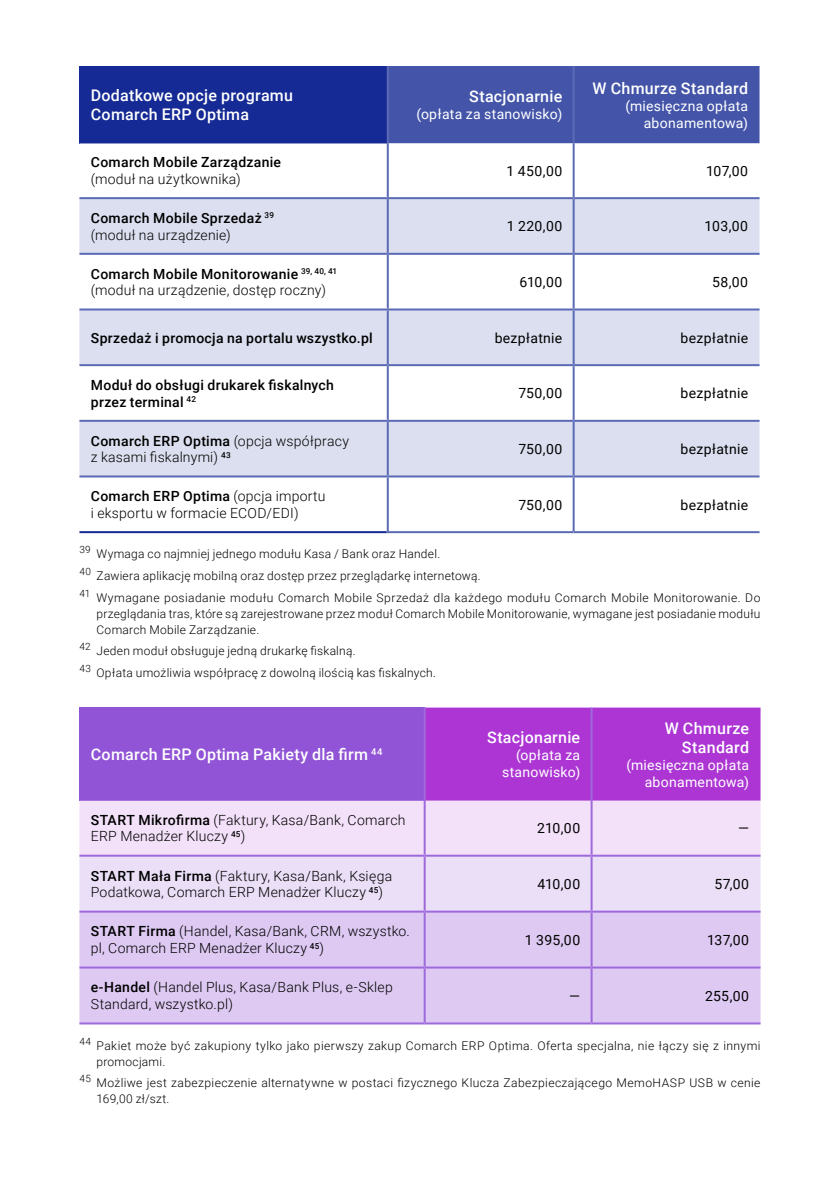
<style>
.page{position:relative;width:840px;height:1191px;background:#fff}
.page>*{position:absolute;margin:0;border:0;box-sizing:border-box;transform-origin:0 0}
.t1{font:500 16px/19.2px "Roboto";letter-spacing:.02em;color:#fff}
.t2{font:300 14px/16.8px "Roboto";letter-spacing:.015em;color:#000}
.t3{font:500 14px/16.8px "Roboto";letter-spacing:.025em;color:#000}
.t4{font:14px "Roboto";letter-spacing:.02em;color:#000}
.t5{font:14px/16.8px "Roboto";letter-spacing:.02em;color:#fff;text-align:right}
.t6{font:300 12px/21.6px "Roboto";letter-spacing:.025em;color:#000}
.s1{font-weight:300}
.s2{font-weight:500}
</style>
<div class="page">
<div style="left:79px;top:66px;width:308px;height:77px;background:#152a94"></div>
<div style="left:388px;top:66px;width:371px;height:77px;background:#4455a9"></div>
<svg style="left:79px;top:143px;width:680px;height:388px"></svg>
<svg style="left:79px;top:199px;width:680px;height:276px;fill:#dcdfef"></svg>
<hr style="left:79px;top:475px;width:308px;height:2px;background:#5b6ab4">
<hr style="left:79px;top:531px;width:307px;height:2px;background:#152a94">
<hr style="left:387px;top:475px;width:186px;height:2px;background:#5b6ab4">
<hr style="left:386px;top:477px;width:2px;height:54px;background:#5b6ab4">
<hr style="left:386px;top:531px;width:187px;height:2px;background:#5b6ab4">
<hr style="left:572px;top:66px;width:2px;height:77px;background:#5b6ab4">
<hr style="left:572px;top:143px;width:2px;height:54px;background:#5b6ab4">
<hr style="left:572px;top:255px;width:2px;height:53px;background:#5b6ab4">
<hr style="left:572px;top:366px;width:2px;height:54px;background:#5b6ab4">
<hr style="left:572px;top:477px;width:2px;height:54px;background:#5b6ab4">
<hr style="left:573px;top:531px;width:186px;height:2px;background:#5b6ab4">
<hr style="left:386px;top:143px;width:2px;height:54px;background:#5b6ab4">
<hr style="left:573px;top:197px;width:186px;height:2px;background:#5b6ab4">
<hr style="left:572px;top:199px;width:2px;height:54px;background:#5b6ab4">
<hr style="left:386px;top:255px;width:2px;height:53px;background:#5b6ab4">
<hr style="left:573px;top:253px;width:186px;height:2px;background:#5b6ab4">
<hr style="left:386px;top:366px;width:2px;height:54px;background:#5b6ab4">
<hr style="left:386px;top:66px;width:2px;height:77px;background:#5b6ab4">
<hr style="left:573px;top:308px;width:186px;height:2px;background:#5b6ab4">
<hr style="left:572px;top:310px;width:2px;height:54px;background:#5b6ab4">
<hr style="left:573px;top:364px;width:186px;height:2px;background:#5b6ab4">
<hr style="left:573px;top:420px;width:186px;height:2px;background:#5b6ab4">
<hr style="left:572px;top:422px;width:2px;height:53px;background:#5b6ab4">
<hr style="left:573px;top:475px;width:186px;height:2px;background:#5b6ab4">
<hr style="left:79px;top:197px;width:308px;height:2px;background:#5b6ab4">
<hr style="left:79px;top:253px;width:308px;height:2px;background:#5b6ab4">
<hr style="left:387px;top:197px;width:186px;height:2px;background:#5b6ab4">
<hr style="left:386px;top:199px;width:2px;height:54px;background:#5b6ab4">
<hr style="left:387px;top:253px;width:186px;height:2px;background:#5b6ab4">
<hr style="left:387px;top:308px;width:186px;height:2px;background:#5b6ab4">
<hr style="left:387px;top:364px;width:186px;height:2px;background:#5b6ab4">
<hr style="left:387px;top:420px;width:186px;height:2px;background:#5b6ab4">
<hr style="left:79px;top:308px;width:308px;height:2px;background:#5b6ab4">
<hr style="left:386px;top:310px;width:2px;height:54px;background:#5b6ab4">
<hr style="left:79px;top:364px;width:308px;height:2px;background:#5b6ab4">
<hr style="left:79px;top:420px;width:308px;height:2px;background:#5b6ab4">
<hr style="left:386px;top:422px;width:2px;height:53px;background:#5b6ab4">
<svg style="left:79px;top:707px;width:681px;height:203px;background:#c897e7"></svg>
<div style="left:79px;top:912px;width:681px;height:110px;background:#ddc9f2"></div>
<hr style="left:424px;top:966px;width:167px;height:2px;background:#9e69db">
<hr style="left:423px;top:707px;width:2px;height:93px;background:#9e69db">
<hr style="left:590px;top:707px;width:2px;height:93px;background:#9e69db">
<hr style="left:423px;top:800px;width:2px;height:54px;background:#9e69db">
<hr style="left:590px;top:800px;width:2px;height:54px;background:#9e69db">
<hr style="left:424px;top:854px;width:167px;height:2px;background:#9e69db">
<hr style="left:79px;top:854px;width:345px;height:2px;background:#9e69db">
<hr style="left:423px;top:856px;width:2px;height:54px;background:#9e69db">
<hr style="left:591px;top:854px;width:169px;height:2px;background:#9e69db">
<hr style="left:590px;top:856px;width:2px;height:54px;background:#9e69db">
<hr style="left:591px;top:910px;width:169px;height:2px;background:#9e69db">
<hr style="left:591px;top:966px;width:169px;height:2px;background:#9e69db">
<hr style="left:591px;top:1022px;width:169px;height:2px;background:#9e69db">
<hr style="left:424px;top:910px;width:167px;height:2px;background:#9e69db">
<hr style="left:590px;top:912px;width:2px;height:54px;background:#9e69db">
<hr style="left:590px;top:968px;width:2px;height:54px;background:#9e69db">
<hr style="left:424px;top:1022px;width:167px;height:2px;background:#9e69db">
<hr style="left:79px;top:910px;width:345px;height:2px;background:#9e69db">
<hr style="left:423px;top:912px;width:2px;height:54px;background:#9e69db">
<hr style="left:79px;top:966px;width:345px;height:2px;background:#9e69db">
<hr style="left:423px;top:968px;width:2px;height:54px;background:#9e69db">
<hr style="left:79px;top:1022px;width:345px;height:2px;background:#9e69db">
<h1 class="t1" style="left:91px;top:85px;width:204px">Dodatkowe opcje programu<br>Comarch ERP Optima</h1>
<h1 class="t1" style="left:469px;top:86px;width:95px">Stacjonarnie</h1>
<p class="t5" style="left:416px;top:105px;width:147px">(opłata za stanowisko)</p>
<h1 class="t1" style="left:592px;top:78px;width:157px">W Chmurze Standard</h1>
<p class="t5" style="left:625px;top:97px;width:124px">(miesięczna opłata abonamentowa)</p>
<p class="t3" style="left:91px;top:153px;width:192px">Comarch Mobile Zarządzanie</p>
<p class="t2" style="left:91px;top:170px;width:151px">(moduł na użytkownika)</p>
<p class="t4" style="left:506px;top:161px;width:57px">1 450,00</p>
<p class="t4" style="left:705px;top:161px;width:44px">107,00</p>
<p class="t3" style="left:91px;top:209px;width:185px">Comarch Mobile Sprzedaż <sup>39 </sup><span class="s1">(moduł na urządzenie)</span></p>
<p class="t4" style="left:506px;top:216px;width:57px">1 220,00</p>
<p class="t4" style="left:704px;top:216px;width:45px">103,00</p>
<p class="t2" style="left:91px;top:265px;width:248px"><span class="s2">Comarch Mobile Monitorowanie</span> <sup>39,</sup> <sup>40,</sup> <sup>41 </sup>(moduł na urządzenie, dostęp roczny)</p>
<p class="t4" style="left:519px;top:272px;width:44px">610,00</p>
<p class="t4" style="left:711px;top:272px;width:38px">58,00</p>
<p class="t3" style="left:91px;top:329px;width:283px">Sprzedaż i promocja na portalu wszystko.pl</p>
<p class="t4" style="left:494px;top:328px;width:69px">bezpłatnie</p>
<p class="t4" style="left:680px;top:328px;width:69px">bezpłatnie</p>
<p class="t3" style="left:91px;top:376px;width:245px">Moduł do obsługi drukarek fiskalnych przez terminal <sup>42</sup></p>
<p class="t4" style="left:518px;top:383px;width:45px">750,00</p>
<p class="t4" style="left:680px;top:383px;width:69px">bezpłatnie</p>
<p class="t2" style="left:91px;top:431px;width:259px"><span class="s2">Comarch ERP Optima</span> (opcja współpracy z kasami fiskalnymi) <sup>43</sup></p>
<p class="t4" style="left:518px;top:439px;width:45px">750,00</p>
<p class="t4" style="left:680px;top:439px;width:69px">bezpłatnie</p>
<p class="t2" style="left:91px;top:487px;width:236px"><span class="s2">Comarch ERP Optima</span> (opcja importu i eksportu w formacie ECOD/EDI)</p>
<p class="t4" style="left:518px;top:495px;width:45px">750,00</p>
<p class="t4" style="left:680px;top:495px;width:69px">bezpłatnie</p>
<p class="t6" style="left:79px;top:542px;width:682px"><sup>39</sup> Wymaga co najmniej jednego modułu Kasa / Bank oraz Handel.<br><sup>40</sup> Zawiera aplikację mobilną oraz dostęp przez przeglądarkę internetową.<br><sup>41</sup> Wymagane posiadanie modułu Comarch Mobile Sprzedaż dla każdego modułu Comarch Mobile Monitorowanie. Do</p>
<p class="t6" style="left:96px;top:605px;width:665px;line-height:16px">przeglądania tras, które są zarejestrowane przez moduł Comarch Mobile Monitorowanie, wymagane jest posiadanie modułu<br>Comarch Mobile Zarządzanie.</p>
<p class="t6" style="left:79px;top:639px;width:358px"><sup>42</sup> Jeden moduł obsługuje jedną drukarkę fiskalną.<br><sup>43</sup> Opłata umożliwia współpracę z dowolną ilością kas fiskalnych.</p>
<h1 class="t1" style="left:91px;top:744px;width:293px">Comarch ERP Optima Pakiety dla firm <sup>44</sup></h1>
<h1 class="t1" style="left:486px;top:727px;width:95px">Stacjonarnie</h1>
<p class="t5" style="left:502px;top:746px;width:80px">(opłata za stanowisko)</p>
<h1 class="t1" style="left:664px;top:718px;width:86px;text-align:right">W Chmurze<br>Standard</h1>
<p class="t5" style="left:626px;top:756px;width:124px">(miesięczna opłata abonamentowa)</p>
<p class="t2" style="left:91px;top:810px;width:316px"><span class="s2">START Mikrofirma</span> (Faktury, Kasa/Bank, Comarch<br>ERP Menadżer Kluczy <sup>45</sup>)</p>
<p class="t4" style="left:536px;top:818px;width:45px">210,00</p>
<p class="t4" style="left:737px;top:818px;width:12px">—</p>
<p class="t2" style="left:91px;top:866px;width:303px"><span class="s2">START Mała Firma</span> (Faktury, Kasa/Bank, Księga<br>Podatkowa, Comarch ERP Menadżer Kluczy <sup>45</sup>)</p>
<p class="t4" style="left:537px;top:874px;width:44px">410,00</p>
<p class="t4" style="left:714px;top:874px;width:36px">57,00</p>
<p class="t2" style="left:91px;top:922px;width:320px"><span class="s2">START Firma</span> (Handel, Kasa/Bank, CRM, wszystko. pl, Comarch ERP Menadżer Kluczy <sup>45</sup>)</p>
<p class="t4" style="left:524px;top:930px;width:57px">1 395,00</p>
<p class="t4" style="left:706px;top:930px;width:43px">137,00</p>
<p class="t2" style="left:91px;top:978px;width:303px"><span class="s2">e-Handel</span> (Handel Plus, Kasa/Bank Plus, e-Sklep<br>Standard, wszystko.pl)</p>
<p class="t4" style="left:569px;top:986px;width:12px">—</p>
<p class="t4" style="left:704px;top:986px;width:46px">255,00</p>
<p class="t6" style="left:96px;top:1036px;width:665px;line-height:16px;text-indent:-17px"><sup>44</sup> Pakiet może być zakupiony tylko jako pierwszy zakup Comarch ERP Optima. Oferta specjalna, nie łączy się z innymi promocjami.</p>
<p class="t6" style="left:96px;top:1074px;width:665px;line-height:16px;text-indent:-17px"><sup>45</sup> Możliwe jest zabezpieczenie alternatywne w postaci fizycznego Klucza Zabezpieczającego MemoHASP USB w cenie<br>169,00 zł/szt.</p>
</div>
